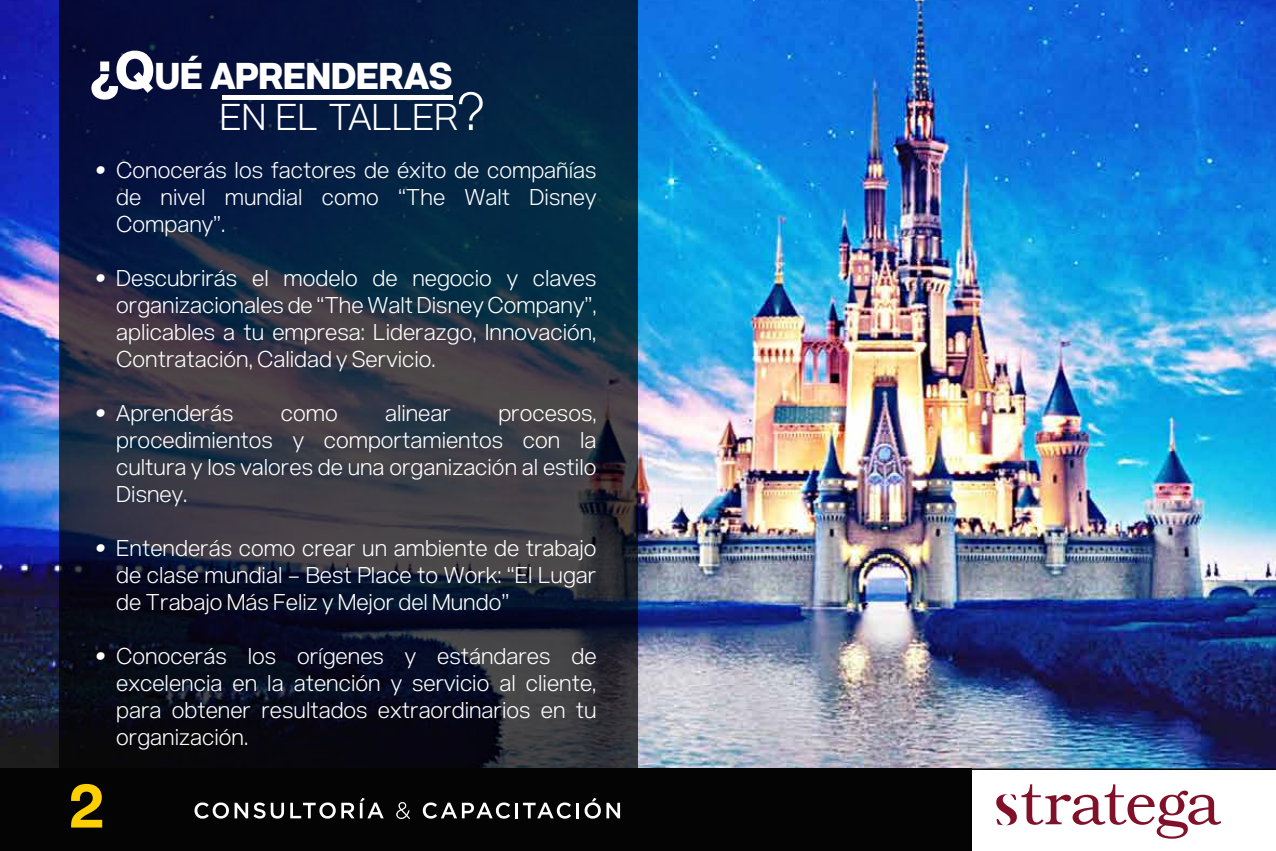
<style>
.page{position:relative;width:1276px;height:851px;background:#fff}
.page>*{position:absolute;margin:0;border:0;box-sizing:border-box;transform-origin:0 0}
.t1{font:700 60px "Acronym";color:#fed001}
.t2{font:800 36.75px/41.2px "Acronym";color:#fff}
.t3{font:300 22.5px/27px "Acronym";color:#fff;text-align:justify}
.t4{font:italic 900 22.5px "Acronym";color:#fff}
.s1{font-size:52.5px}
.s2{font-weight:300}
.s3{font-weight:300;font-size:52.5px}
</style>
<div class="page">
<img style="left:0;top:0;width:1275px;height:768px">
<svg style="left:59px;top:0;width:579px;height:768px;background:#1a253a"></svg>
<div style="left:0;top:768px;width:971px;height:82px;background:#040404"></div>
<hr style="left:734px;top:768px;width:541px;height:1px;background:#040404">
<svg style="left:996px;top:784px;width:225px;height:54px"></svg>
<hr style="left:222px;top:95px;width:230px;height:4px;background:#fff">
<svg style="left:194px;top:802px;width:71px;height:16px"></svg>
<svg style="left:271px;top:802px;width:13px;height:16px"></svg>
<svg style="left:290px;top:802px;width:64px;height:16px"></svg>
<svg style="left:360px;top:797px;width:24px;height:21px"></svg>
<svg style="left:396px;top:802px;width:14px;height:17px"></svg>
<svg style="left:423px;top:802px;width:87px;height:16px"></svg>
<hr style="left:515px;top:802px;width:3px;height:16px;background:#fff">
<svg style="left:523px;top:802px;width:48px;height:16px"></svg>
<hr style="left:576px;top:802px;width:3px;height:16px;background:#fff">
<svg style="left:584px;top:797px;width:36px;height:21px"></svg>
<h2 class="t2" style="left:220px;top:53px;width:266px;text-indent:-129px"><span class="s1">¿Q</span>UÉ APRENDERAS<br><span class="s2">EN EL TALLER</span><span class="s3">?</span></h2>
<p class="t3" style="left:116px;top:155px;width:482px">Conocerás los factores de éxito de compañías de nivel mundial como “The Walt Disney Company”.</p>
<p class="t3" style="left:116px;top:263px;width:482px">Descubrirás el modelo de negocio y claves organizacionales de “The Walt Disney Company”, aplicables a tu empresa: Liderazgo, Innovación, Contratación, Calidad y Servicio.</p>
<p class="t3" style="left:116px;top:398px;width:119px">Aprenderás</p>
<p class="t3" style="left:281px;top:398px;width:58px">como</p>
<p class="t3" style="left:385px;top:398px;width:67px">alinear</p>
<p class="t4" style="left:95px;top:153px;width:11px">•</p>
<p class="t4" style="left:95px;top:261px;width:11px">•</p>
<p class="t3" style="left:116px;top:398px;width:482px;text-indent:382px">procesos, procedimientos y comportamientos con la cultura y los valores de una organización al estilo Disney.</p>
<p class="t3" style="left:116px;top:533px;width:482px">Entenderás como crear un ambiente de trabajo de clase mundial – Best Place to Work: “El Lugar de Trabajo Más Feliz y Mejor del Mundo”</p>
<p class="t3" style="left:116px;top:641px;width:482px">Conocerás los orígenes y estándares de excelencia en la atención y servicio al cliente, para obtener resultados extraordinarios en tu organización.</p>
<p class="t4" style="left:95px;top:396px;width:11px">•</p>
<p class="t4" style="left:95px;top:531px;width:11px">•</p>
<p class="t4" style="left:95px;top:639px;width:11px">•</p>
<h1 class="t1" style="left:69px;top:761px;width:36px">2</h1>
</div>
